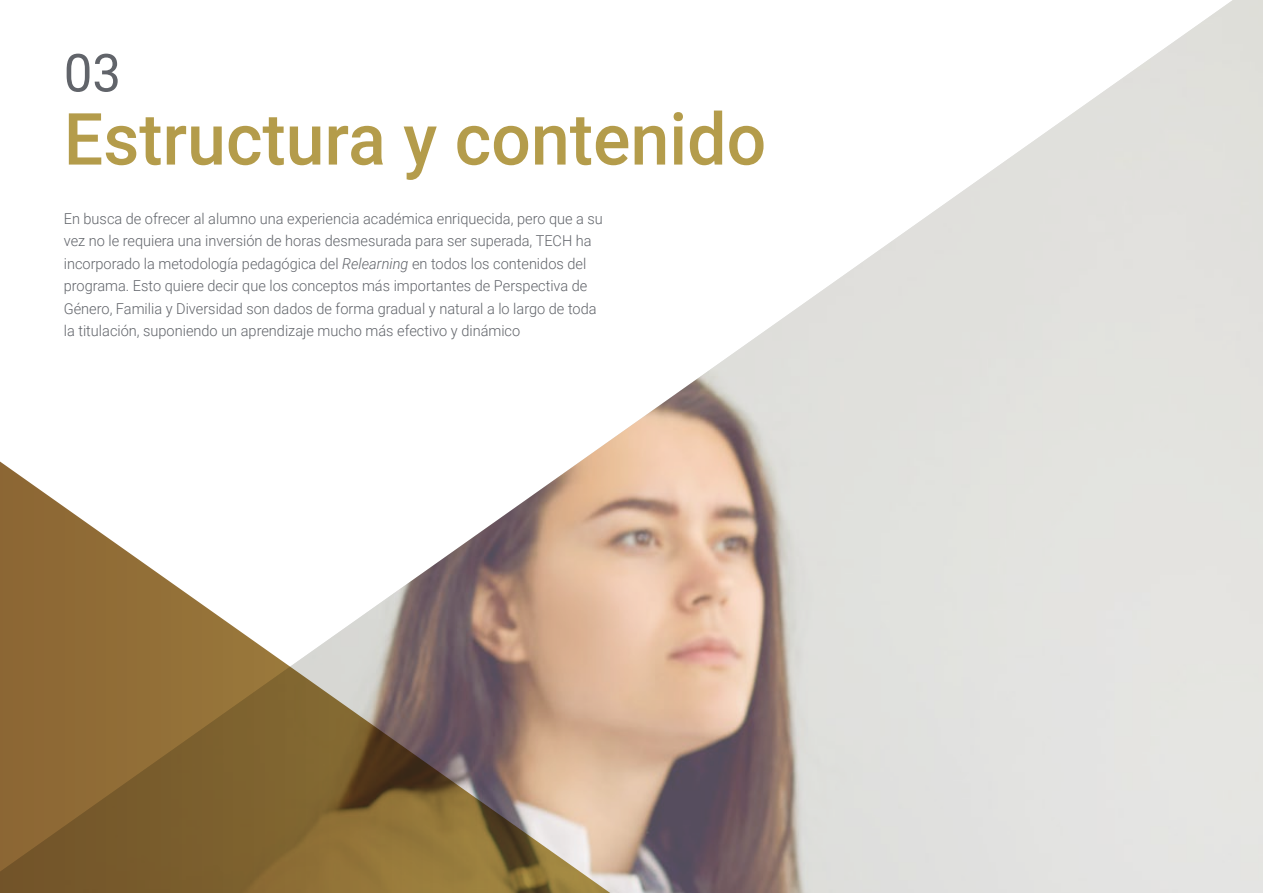
<style>
.page{position:relative;width:1263px;height:893px;background:#fff}
.page>*{position:absolute;margin:0;border:0;box-sizing:border-box;transform-origin:0 0}
.t1{font:500 72px "Roboto";color:#b49c4b}
.t2{font:52.5px "Roboto";color:#61646a}
.t3{font:300 15px/22.5px "Roboto";color:#61646a}
.s1{font-style:italic}
</style>
<div class="page">
<img style="left:602px;top:0;width:661px;height:893px">
<svg style="left:0;top:446px;width:640px;height:447px"></svg>
<h2 class="t2" style="left:64px;top:36px;width:59px">03</h2>
<h1 class="t1" style="left:64px;top:89px;width:704px">Estructura y contenido</h1>
<p class="t3" style="left:64px;top:207px;width:541px">En busca de ofrecer al alumno una experiencia académica enriquecida, pero que a su vez no le requiera una inversión de horas desmesurada para ser superada, TECH ha incorporado la metodología pedagógica del <span class="s1">Relearning</span> en todos los contenidos del programa. Esto quiere decir que los conceptos más importantes de Perspectiva de Género, Familia y Diversidad son dados de forma gradual y natural a lo largo de toda la titulación, suponiendo un aprendizaje mucho más efectivo y dinámico</p>
</div>
